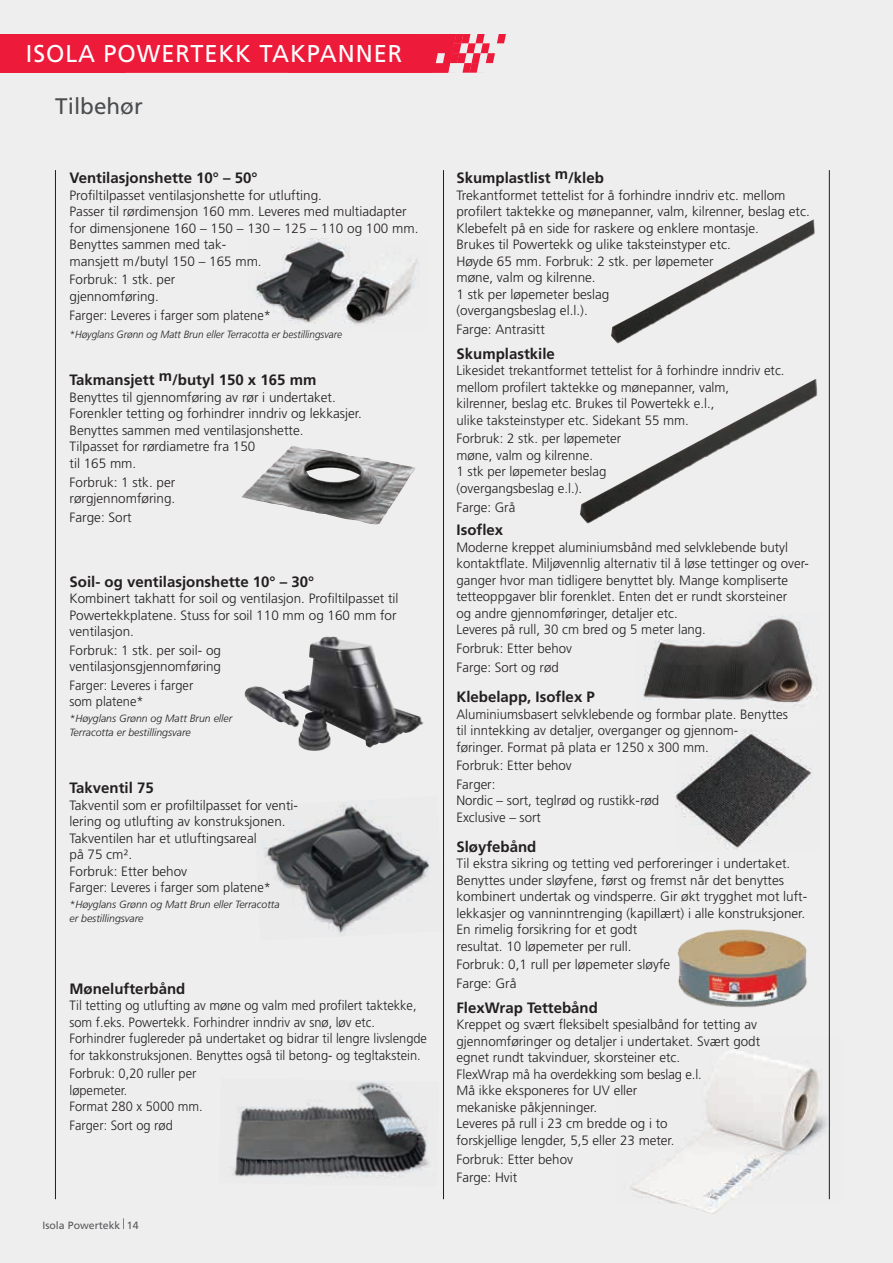
<style>
.page{position:relative;width:893px;height:1263px;background:#eeeeef}
.page>*{position:absolute;margin:0;border:0;box-sizing:border-box;transform-origin:0 0}
.t1{font:24.3px "Frutiger";letter-spacing:.04em;color:#fff}
.t2{font:22.5px "Frutiger";color:#4b4c4d}
.t3{font:700 15px "Frutiger";color:#231f20}
.t4{font:300 13.5px/16.5px "Frutiger";color:#231f20}
.t5{font:300 13.5px/16.5px "Frutiger";color:#231f20;scale:.95 1}
.t6{font:italic 300 10.5px/13.5px "Frutiger";color:#231f20}
.t7{font:italic 300 10.5px "Frutiger";color:#231f20;scale:.95 1}
.t8{font:10.5px "Frutiger";color:#57585a}
</style>
<div class="page">
<img style="left:242px;top:446px;width:173px;height:78px">
<img style="left:255px;top:239px;width:164px;height:86px">
<img style="left:244px;top:636px;width:180px;height:115px">
<img style="left:263px;top:802px;width:167px;height:133px">
<img style="left:230px;top:1082px;width:200px;height:96px">
<img style="left:643px;top:614px;width:171px;height:92px">
<img style="left:630px;top:1036px;width:200px;height:178px">
<img style="left:677px;top:929px;width:130px;height:78px">
<img style="left:675px;top:730px;width:137px;height:120px">
<img style="left:611px;top:219px;width:202px;height:125px">
<img style="left:580px;top:379px;width:236px;height:145px">
<hr style="left:55px;top:170px;width:1px;height:1029px;background:#231f20">
<hr style="left:443px;top:170px;width:1px;height:1029px;background:#231f20">
<hr style="left:829px;top:170px;width:1px;height:1029px;background:#231f20">
<svg style="left:124px;top:34px;width:382px;height:39px;background:#ed2c49"></svg>
<div style="left:0;top:34px;width:124px;height:39px;background:#ed1a3a"></div>
<h1 class="t1" style="left:26px;top:39px;width:378px">ISOLA POWERTEKK TAKPANNER</h1>
<h2 class="t2" style="left:55px;top:93px;width:89px">Tilbehør</h2>
<p class="t3" style="left:70px;top:169px;width:189px">Ventilasjonshette 10° – 50°</p>
<p class="t4" style="left:70px;top:187px;width:350px">Profiltilpasset ventilasjonshette for utlufting.<br>Passer til rørdimensjon 160 mm. Leveres med multiadapter for dimensjonene 160 – 150 – 130 – 125 – 110 og 100 mm.<br>Benyttes sammen med tak-<br>mansjett m/butyl 150 – 165 mm.</p>
<p class="t4" style="left:70px;top:271px;width:107px">Forbruk: 1 stk. per gjennomføring.</p>
<p class="t5" style="left:70px;top:307px;width:214px">Farger: Leveres i farger som platene*</p>
<p class="t7" style="left:70px;top:328px;width:288px">*Høyglans Grønn og Matt Brun eller Terracotta er bestillingsvare</p>
<p class="t3" style="left:70px;top:371px;width:248px">Takmansjett m/butyl 150 x 165 mm</p>
<p class="t4" style="left:70px;top:389px;width:294px">Benyttes til gjennomføring av rør i undertaket.<br>Forenkler tetting og forhindrer inndriv og lekkasjer.<br>Benyttes sammen med ventilasjonshette.<br>Tilpasset for rørdiametre fra 150<br>til 165 mm.</p>
<p class="t4" style="left:70px;top:474px;width:107px">Forbruk: 1 stk. per rørgjennomføring.</p>
<p class="t4" style="left:70px;top:509px;width:64px">Farge: Sort</p>
<p class="t3" style="left:70px;top:573px;width:246px">Soil- og ventilasjonshette 10° – 30°</p>
<p class="t4" style="left:70px;top:590px;width:331px">Kombinert takhatt for soil og ventilasjon. Profiltilpasset til<br>Powertekkplatene. Stuss for soil 110 mm og 160 mm for ventilasjon.</p>
<p class="t4" style="left:70px;top:642px;width:153px">Forbruk: 1 stk. per soil- og ventilasjonsgjennomføring</p>
<p class="t5" style="left:70px;top:677px;width:132px">Farger: Leveres i farger som platene*</p>
<p class="t6" style="left:70px;top:711px;width:164px">*Høyglans Grønn og Matt Brun eller<br>Terracotta er bestillingsvare</p>
<p class="t3" style="left:70px;top:779px;width:86px">Takventil 75</p>
<p class="t4" style="left:70px;top:797px;width:230px">Takventil som er profiltilpasset for venti&shy;lering og utlufting av konstruksjonen.<br>Takventilen har et utluftingsareal<br>på 75 cm².<br>Forbruk: Etter behov<br>Farger: Leveres i farger som platene*</p>
<p class="t6" style="left:70px;top:897px;width:212px">*Høyglans Grønn og Matt Brun eller Terracotta er bestillingsvare</p>
<p class="t3" style="left:69px;top:980px;width:117px">Mønelufterbånd</p>
<p class="t5" style="left:69px;top:997px;width:378px">Til tetting og utlufting av møne og valm med profilert taktekke, som f.eks. Powertekk. Forhindrer inndriv av snø, løv etc.<br>Forhindrer fuglereder på undertaket og bidrar til lengre livslengde for takkonstruksjonen. Benyttes også til betong- og tegltakstein.</p>
<p class="t5" style="left:69px;top:1065px;width:142px">Forbruk: 0,20 ruller per løpemeter.<br>Format 280 x 5000 mm.</p>
<p class="t5" style="left:69px;top:1117px;width:110px">Farger: Sort og rød</p>
<p class="t8" style="left:43px;top:1219px;width:98px">Isola Powertekk 14</p>
<p class="t3" style="left:456px;top:169px;width:149px">Skumplastlist m/kleb</p>
<p class="t4" style="left:456px;top:187px;width:355px">Trekantformet tettelist for å forhindre inndriv etc. mellom profilert taktekke og mønepanner, valm, kilrenner, beslag etc.<br>Klebefelt på en side for raskere og enklere montasje.<br>Brukes til Powertekk og ulike taksteinstyper etc.<br>Høyde 65 mm. Forbruk: 2 stk. per løpemeter<br>møne, valm og kilrenne.<br>1 stk per løpemeter beslag<br>(overgangsbeslag el.l.).</p>
<p class="t4" style="left:456px;top:321px;width:90px">Farge: Antrasitt</p>
<p class="t3" style="left:456px;top:345px;width:100px">Skumplastkile</p>
<p class="t4" style="left:456px;top:362px;width:330px">Likesidet trekantformet tettelist for å forhindre inndriv etc. mellom profilert taktekke og mønepanner, valm,<br>kilrenner, beslag etc. Brukes til Powertekk e.l.,<br>ulike taksteinstyper etc. Sidekant 55 mm.</p>
<p class="t4" style="left:456px;top:430px;width:166px">Forbruk: 2 stk. per løpemeter møne, valm og kilrenne.<br>1 stk per løpemeter beslag (overgangsbeslag e.l.).</p>
<p class="t4" style="left:456px;top:499px;width:60px">Farge: Grå</p>
<p class="t3" style="left:456px;top:521px;width:48px">Isoflex</p>
<p class="t4" style="left:456px;top:539px;width:354px">Moderne kreppet aluminiumsbånd med selvklebende butyl kontaktflate. Miljøvennlig alternativ til å løse tettinger og over&shy;ganger hvor man tidligere benyttet bly. Mange kompliserte tetteoppgaver blir forenklet. Enten det er rundt skorsteiner<br>og andre gjennomføringer, detaljer etc.<br>Leveres på rull, 30 cm bred og 5 meter lang.</p>
<p class="t4" style="left:456px;top:639px;width:117px;line-height:18.6px">Forbruk: Etter behov<br>Farge: Sort og rød</p>
<p class="t3" style="left:456px;top:688px;width:140px">Klebelapp, Isoflex P</p>
<p class="t4" style="left:456px;top:706px;width:333px">Aluminiumsbasert selvklebende og formbar plate. Benyttes til inntekking av detaljer, overganger og gjennom&shy;føringer. Format på plata er 1250 x 300 mm.</p>
<p class="t4" style="left:456px;top:756px;width:117px;line-height:18.6px">Forbruk: Etter behov<br>Farger:</p>
<p class="t4" style="left:456px;top:792px;width:204px">Nordic – sort, teglrød og rustikk-rød<br>Exclusive – sort</p>
<p class="t3" style="left:456px;top:838px;width:82px">Sløyfebånd</p>
<p class="t4" style="left:456px;top:855px;width:352px">Til ekstra sikring og tetting ved perforeringer i undertaket.<br>Benyttes under sløyfene, først og fremst når det benyttes kombinert undertak og vindsperre. Gir økt trygghet mot luft&shy;lekkasjer og vanninntrenging (kapillært) i alle konstruksjoner.<br>En rimelig forsikring for et godt<br>resultat. 10 løpemeter per rull.</p>
<p class="t4" style="left:456px;top:955px;width:215px;line-height:18.6px">Forbruk: 0,1 rull per løpemeter sløyfe<br>Farge: Grå</p>
<p class="t3" style="left:456px;top:999px;width:143px">FlexWrap Tettebånd</p>
<p class="t4" style="left:456px;top:1016px;width:305px">Kreppet og svært fleksibelt spesialbånd for tetting av gjennomføringer og detaljer i undertaket. Svært godt egnet rundt takvinduer, skorsteiner etc.<br>FlexWrap må ha overdekking som beslag e.l.<br>Må ikke eksponeres for UV eller<br>mekaniske påkjenninger.<br>Leveres på rull i 23 cm bredde og i to<br>forskjellige lengder, 5,5 eller 23 meter.</p>
<p class="t4" style="left:456px;top:1149px;width:118px;line-height:18.6px">Forbruk: Etter behov<br>Farge: Hvit</p>
</div>
